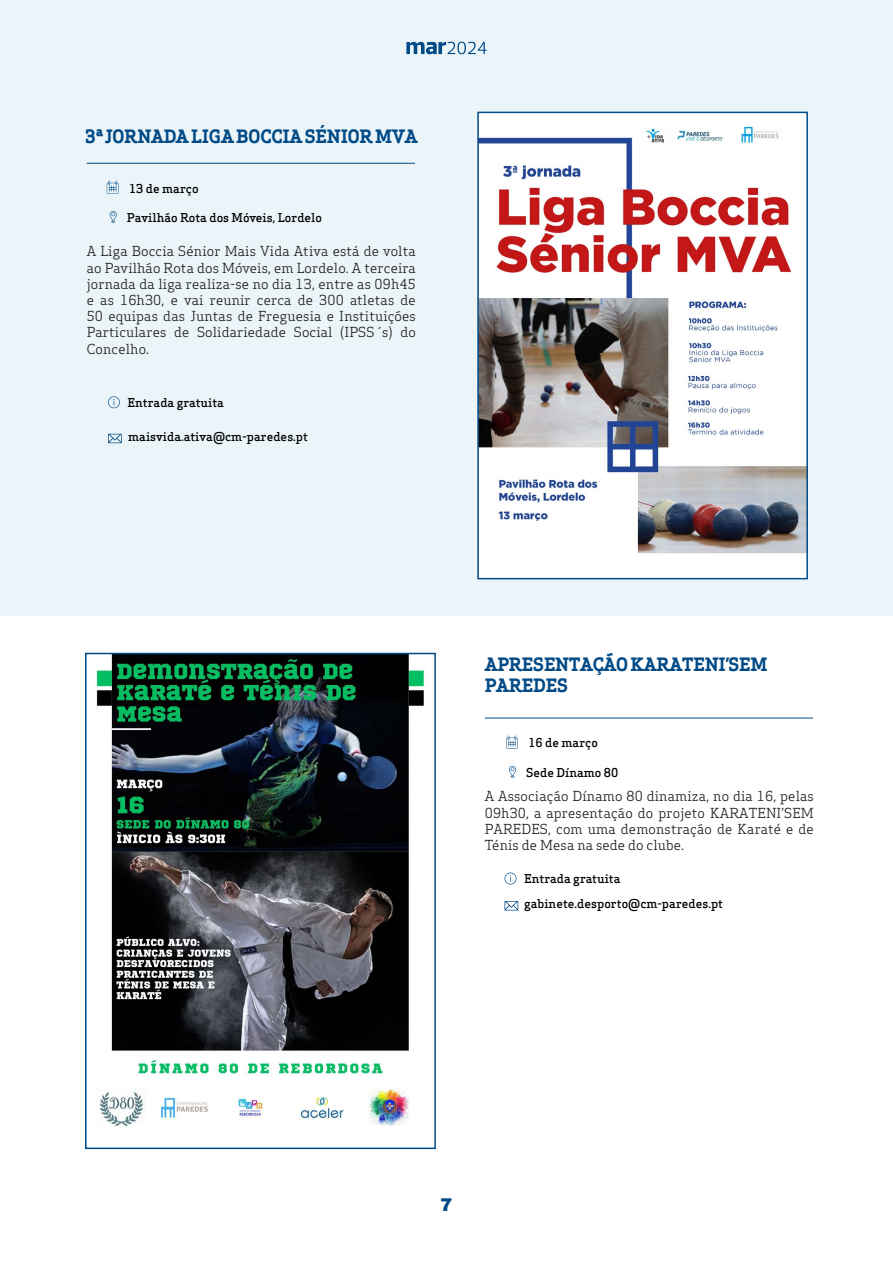
<style>
.page{position:relative;width:893px;height:1263px;background:#fff}
.page>*{position:absolute;margin:0;border:0;box-sizing:border-box;transform-origin:0 0}
.t1{font:700 18px/21.6px "Apex Serif";letter-spacing:-.01em;color:#014a86}
.t2{font:900 18px "Archivo";color:#014a86}
.t3{font:13.5px/16.2px "Apex Serif";letter-spacing:.01em;color:#231f20;text-align:justify}
.t4{font:500 12px "Apex Serif";color:#000}
</style>
<div class="page">
<div style="left:0;top:0;width:893px;height:615px;background:#ebf5f9"></div>
<svg style="left:406px;top:42px;width:81px;height:12px"></svg>
<hr style="left:485px;top:718px;width:328px;height:1px;background:#014a86">
<svg style="left:506px;top:736px;width:12px;height:13px"></svg>
<svg style="left:509px;top:766px;width:7px;height:11px"></svg>
<img style="left:95px;top:656px;width:332px;height:470px">
<div style="left:85px;top:653px;width:351px;height:496px;border:2px solid #014a86"></div>
<svg style="left:505px;top:872px;width:11px;height:12px"></svg>
<svg style="left:505px;top:901px;width:13px;height:9px"></svg>
<hr style="left:87px;top:163px;width:328px;height:1px;background:#014a86">
<svg style="left:108px;top:396px;width:12px;height:12px"></svg>
<svg style="left:108px;top:434px;width:14px;height:9px"></svg>
<img style="left:480px;top:115px;width:325px;height:461px">
<div style="left:477px;top:112px;width:331px;height:467px;border:2px solid #014a86"></div>
<svg style="left:107px;top:181px;width:12px;height:13px"></svg>
<svg style="left:110px;top:211px;width:7px;height:12px"></svg>
<p class="t1" style="left:85px;top:126px;width:334px">3ª JORNADA LIGA BOCCIA SÉNIOR MVA</p>
<p class="t4" style="left:129px;top:180px;width:71px">13 de março</p>
<p class="t4" style="left:127px;top:210px;width:197px">Pavilhão Rota dos Móveis, Lordelo</p>
<p class="t3" style="left:87px;top:243px;width:331px">A Liga Boccia Sénior Mais Vida Ativa está de volta ao Pavilhão Rota dos Móveis, em Lordelo. A terceira jornada da liga realiza-se no dia 13, entre as 09h45 e as 16h30, e vai reunir cerca de 300 atletas de 50 equipas das Juntas de Freguesia e Instituições Particulares de Solidariedade Social (IPSS´s) do Concelho.</p>
<p class="t4" style="left:128px;top:395px;width:98px">Entrada gratuita</p>
<p class="t4" style="left:128px;top:429px;width:181px">maisvida.ativa@cm-paredes.pt</p>
<p class="t1" style="left:485px;top:653px;width:284px">APRESENTAÇÃO KARATENI’SEM<br>PAREDES</p>
<p class="t4" style="left:528px;top:735px;width:71px">16 de março</p>
<p class="t4" style="left:526px;top:765px;width:94px">Sede Dínamo 80</p>
<p class="t3" style="left:485px;top:788px;width:331px">A Associação Dínamo 80 dinamiza, no dia 16, pelas 09h30, a apresentação do projeto KARATENI’SEM PAREDES, com uma demonstração de Karaté e de Ténis de Mesa na sede do clube.</p>
<p class="t4" style="left:524px;top:871px;width:98px">Entrada gratuita</p>
<p class="t4" style="left:524px;top:896px;width:201px">gabinete.desporto@cm-paredes.pt</p>
<p class="t2" style="left:440px;top:1193px;width:14px">7</p>
</div>
